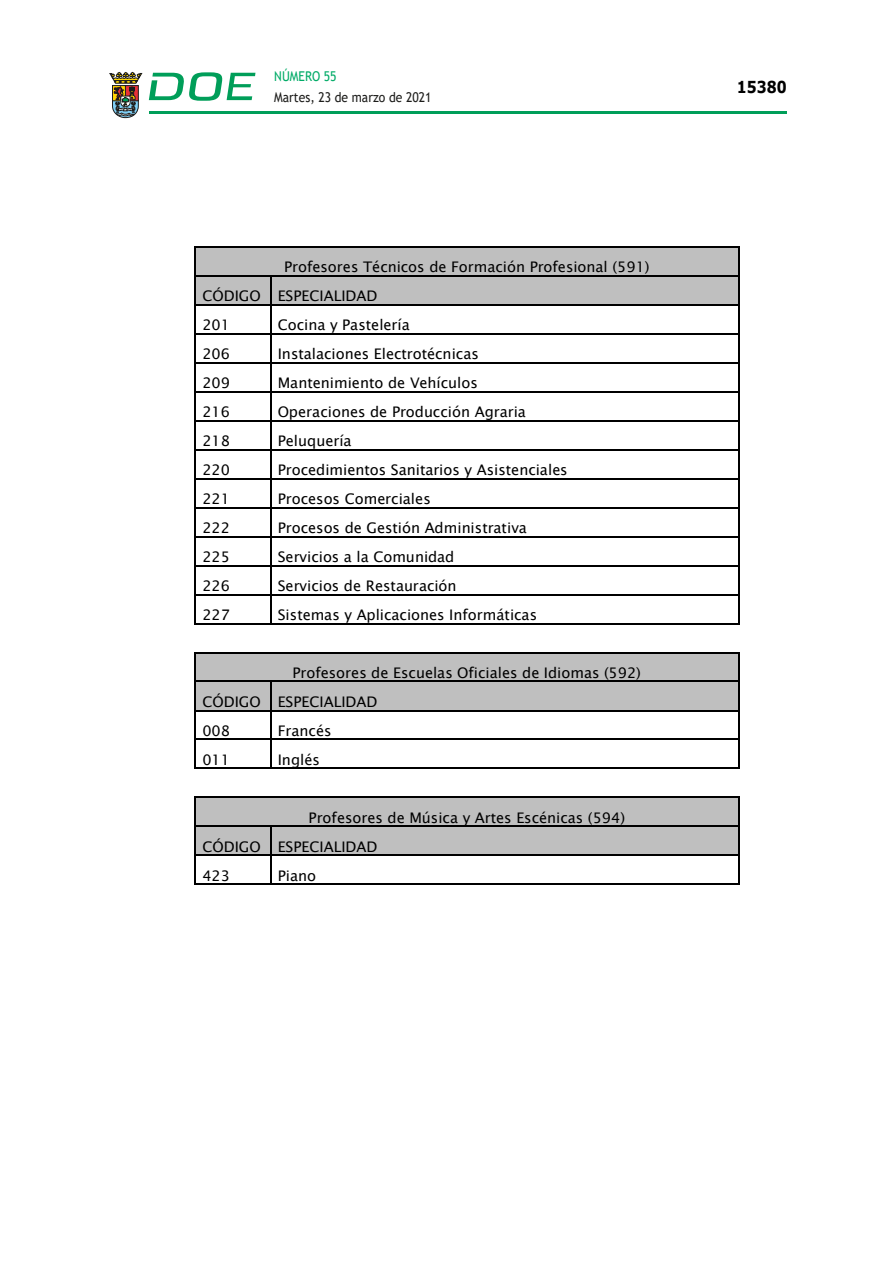
<style>
.page{position:relative;width:893px;height:1263px;background:#fff}
.page>*{position:absolute;margin:0;border:0;box-sizing:border-box;transform-origin:0 0}
.t1{font:700 16.5px "Verdana";color:#000;scale:.85 1}
.t2{font:14.55px/29px "Lucida Sans Unicode";color:#000}
.t3{font:13.5px "Trebuchet MS";color:#1d1d1b;scale:.9 1}
.t4{font:13.5px "Trebuchet MS";color:#00ab67;scale:.9 1}
</style>
<div class="page">
<hr style="left:149px;top:111px;width:638px;height:3px;background:#009e59">
<svg style="left:109px;top:72px;width:33px;height:46px"></svg>
<svg style="left:149px;top:72px;width:106px;height:29px"></svg>
<div style="left:196px;top:248px;width:542px;height:27px;background:#bfbfbf"></div>
<hr style="left:196px;top:247px;width:542px;height:1px;background:#000">
<div style="left:196px;top:277px;width:74px;height:27px;background:#bfbfbf"></div>
<div style="left:271px;top:277px;width:467px;height:27px;background:#bfbfbf"></div>
<hr style="left:196px;top:275px;width:74px;height:2px;background:#000">
<hr style="left:271px;top:275px;width:467px;height:2px;background:#000">
<hr style="left:196px;top:304px;width:74px;height:2px;background:#000">
<hr style="left:271px;top:304px;width:467px;height:2px;background:#000">
<hr style="left:196px;top:333px;width:74px;height:2px;background:#000">
<hr style="left:271px;top:333px;width:467px;height:2px;background:#000">
<hr style="left:196px;top:362px;width:74px;height:2px;background:#000">
<hr style="left:271px;top:362px;width:467px;height:2px;background:#000">
<hr style="left:196px;top:391px;width:74px;height:1px;background:#000">
<hr style="left:271px;top:391px;width:467px;height:1px;background:#000">
<hr style="left:196px;top:420px;width:74px;height:2px;background:#000">
<hr style="left:271px;top:420px;width:467px;height:2px;background:#000">
<hr style="left:196px;top:449px;width:74px;height:1px;background:#000">
<hr style="left:271px;top:449px;width:467px;height:1px;background:#000">
<hr style="left:196px;top:478px;width:74px;height:1px;background:#000">
<hr style="left:271px;top:478px;width:467px;height:1px;background:#000">
<hr style="left:196px;top:507px;width:74px;height:1px;background:#000">
<hr style="left:271px;top:507px;width:467px;height:1px;background:#000">
<hr style="left:196px;top:536px;width:74px;height:1px;background:#000">
<hr style="left:271px;top:536px;width:467px;height:1px;background:#000">
<hr style="left:196px;top:565px;width:74px;height:1px;background:#000">
<hr style="left:271px;top:565px;width:467px;height:1px;background:#000">
<hr style="left:196px;top:594px;width:74px;height:1px;background:#000">
<hr style="left:271px;top:594px;width:467px;height:1px;background:#000">
<svg style="left:195px;top:247px;width:1px;height:377px"></svg>
<hr style="left:196px;top:623px;width:74px;height:1px;background:#000">
<svg style="left:270px;top:275px;width:1px;height:349px"></svg>
<hr style="left:271px;top:623px;width:467px;height:1px;background:#000">
<svg style="left:738px;top:247px;width:1px;height:377px"></svg>
<div style="left:196px;top:653px;width:542px;height:28px;background:#bfbfbf"></div>
<hr style="left:196px;top:652px;width:542px;height:1px;background:#000">
<div style="left:196px;top:682px;width:74px;height:28px;background:#bfbfbf"></div>
<div style="left:271px;top:682px;width:467px;height:28px;background:#bfbfbf"></div>
<hr style="left:196px;top:681px;width:74px;height:1px;background:#000">
<hr style="left:271px;top:681px;width:467px;height:1px;background:#000">
<hr style="left:196px;top:710px;width:74px;height:1px;background:#000">
<hr style="left:271px;top:710px;width:467px;height:1px;background:#000">
<hr style="left:196px;top:739px;width:74px;height:1px;background:#000">
<hr style="left:271px;top:739px;width:467px;height:1px;background:#000">
<svg style="left:195px;top:652px;width:1px;height:117px"></svg>
<hr style="left:196px;top:768px;width:74px;height:1px;background:#000">
<svg style="left:270px;top:681px;width:1px;height:88px"></svg>
<hr style="left:271px;top:768px;width:467px;height:1px;background:#000">
<svg style="left:738px;top:652px;width:1px;height:117px"></svg>
<div style="left:196px;top:798px;width:542px;height:28px;background:#bfbfbf"></div>
<hr style="left:196px;top:797px;width:542px;height:1px;background:#000">
<div style="left:196px;top:827px;width:74px;height:28px;background:#bfbfbf"></div>
<div style="left:271px;top:827px;width:467px;height:28px;background:#bfbfbf"></div>
<hr style="left:196px;top:826px;width:74px;height:1px;background:#000">
<hr style="left:271px;top:826px;width:467px;height:1px;background:#000">
<hr style="left:196px;top:855px;width:74px;height:1px;background:#000">
<hr style="left:271px;top:855px;width:467px;height:1px;background:#000">
<svg style="left:195px;top:797px;width:1px;height:88px"></svg>
<hr style="left:196px;top:884px;width:74px;height:1px;background:#000">
<svg style="left:270px;top:826px;width:1px;height:59px"></svg>
<hr style="left:271px;top:884px;width:467px;height:1px;background:#000">
<svg style="left:738px;top:797px;width:1px;height:88px"></svg>
<p class="t4" style="left:274px;top:67px;width:71px">NÚMERO 55</p>
<p class="t3" style="left:274px;top:88px;width:176px">Martes, 23 de marzo de 2021</p>
<p class="t2" style="left:202px;top:253px;width:449px;text-indent:82px">Profesores Técnicos de Formación Profesional (591)<br>CÓDIGO ESPECIALIDAD<br>201</p>
<p class="t2" style="left:278px;top:311px;width:134px">Cocina y Pastelería</p>
<p class="t2" style="left:202px;top:340px;width:29px">206</p>
<p class="t2" style="left:278px;top:340px;width:203px">Instalaciones Electrotécnicas</p>
<p class="t2" style="left:202px;top:369px;width:29px">209</p>
<p class="t2" style="left:278px;top:369px;width:202px">Mantenimiento de Vehículos</p>
<p class="t2" style="left:202px;top:398px;width:29px">216</p>
<p class="t2" style="left:278px;top:398px;width:250px">Operaciones de Producción Agraria</p>
<p class="t2" style="left:202px;top:427px;width:29px">218</p>
<p class="t2" style="left:278px;top:427px;width:75px">Peluquería</p>
<p class="t2" style="left:202px;top:456px;width:29px">220</p>
<p class="t2" style="left:278px;top:456px;width:291px">Procedimientos Sanitarios y Asistenciales</p>
<p class="t2" style="left:202px;top:484px;width:29px">221</p>
<p class="t2" style="left:278px;top:484px;width:155px">Procesos Comerciales</p>
<p class="t2" style="left:202px;top:513px;width:29px">222</p>
<p class="t2" style="left:278px;top:513px;width:251px">Procesos de Gestión Administrativa</p>
<p class="t2" style="left:202px;top:542px;width:29px">225</p>
<p class="t2" style="left:278px;top:542px;width:178px">Servicios a la Comunidad</p>
<p class="t2" style="left:202px;top:571px;width:29px">226</p>
<p class="t2" style="left:278px;top:571px;width:180px">Servicios de Restauración</p>
<p class="t2" style="left:202px;top:600px;width:29px">227</p>
<p class="t2" style="left:278px;top:600px;width:261px">Sistemas y Aplicaciones Informáticas</p>
<p class="t2" style="left:202px;top:658px;width:440px;text-indent:90px">Profesores de Escuelas Oficiales de Idiomas (592)<br>CÓDIGO ESPECIALIDAD<br>008</p>
<p class="t2" style="left:278px;top:716px;width:55px">Francés</p>
<p class="t2" style="left:202px;top:745px;width:29px">011</p>
<p class="t2" style="left:278px;top:745px;width:44px">Inglés</p>
<p class="t2" style="left:202px;top:803px;width:424px;text-indent:106px">Profesores de Música y Artes Escénicas (594)<br>CÓDIGO ESPECIALIDAD<br>423</p>
<p class="t2" style="left:278px;top:861px;width:40px">Piano</p>
<p class="t1" style="left:737px;top:75px;width:60px">15380</p>
</div>
